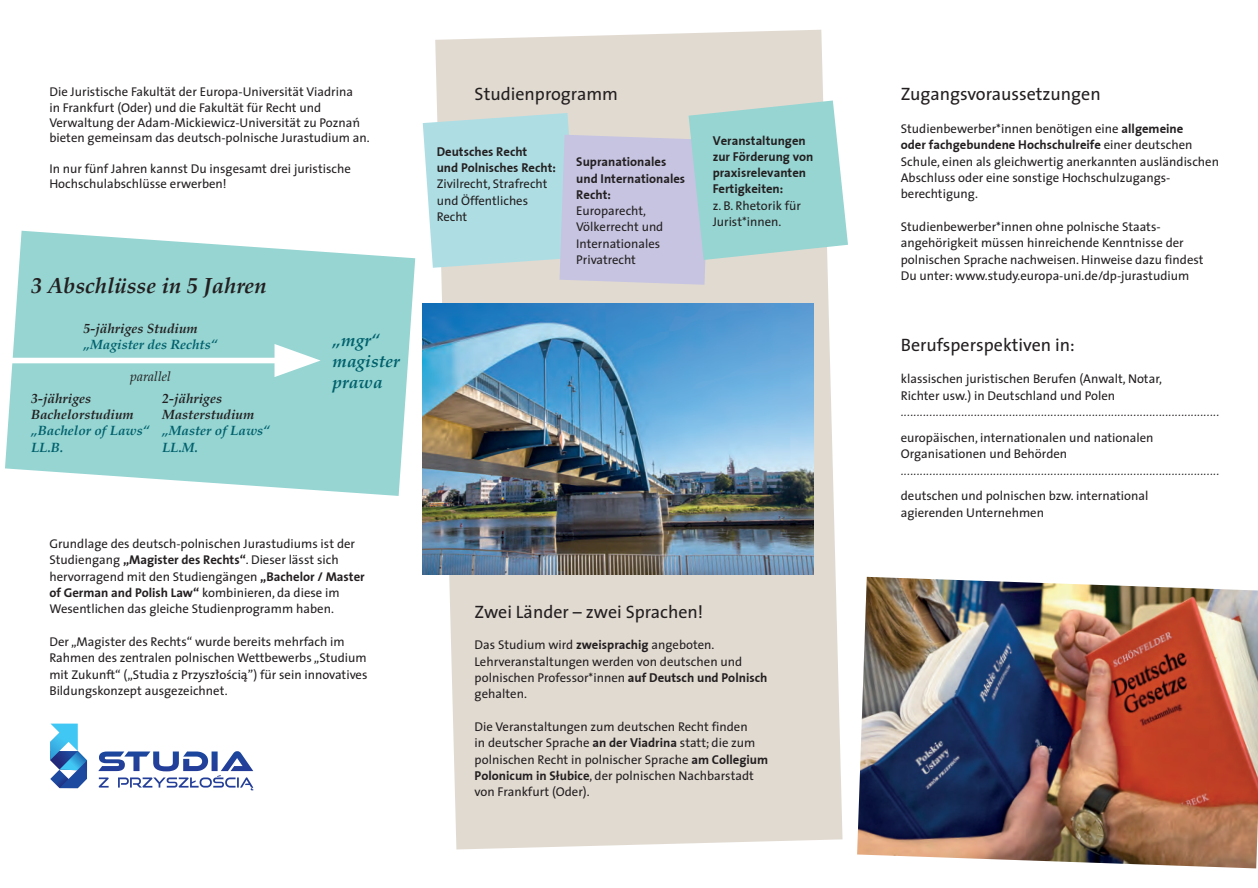
<style>
.page{position:relative;width:1258px;height:888px;background:#fff}
.page>*{position:absolute;margin:0;border:0;box-sizing:border-box;transform-origin:0 0}
.t1{font:italic 700 22.05px "Palatino";color:#231f20}
.t2{font:18px "The Sans";color:#231f20}
.t3{font:italic 700 17.25px/20.7px "Palatino";color:#00606c}
.t4{font:italic 700 13.5px/16.2px "Palatino";color:#231f20}
.t5{font:italic 700 13.5px/16.2px "Palatino";color:#00606c}
.t6{font:italic 13.5px "Palatino";color:#231f20}
.t7{font:12.75px/16.4px "The Sans";color:#231f20}
.t8{font:italic 12.75px "Palatino";color:#231f20}
.t9{font:12.75px/16.4px "The Sans 7";color:#231f20}
.s1{font-family:"The Mix B W5 Plain"}
.s2{font-weight:700}
.s3{font-family:"The Sans 7"}
.s4{font-family:"The Sans CE Bold"}
.s5{font-family:"The Sans"}
</style>
<div class="page">
<svg style="left:435px;top:30px;width:407px;height:819px;background:#e2dcd4"></svg>
<svg style="left:98px;top:751px;width:155px;height:39px"></svg>
<svg style="left:50px;top:723px;width:37px;height:65px"></svg>
<svg style="left:423px;top:101px;width:425px;height:184px;background:#bad5db"></svg>
<img style="left:423px;top:304px;width:390px;height:270px">
<img style="left:857px;top:577px;width:401px;height:291px">
<svg style="left:5px;top:231px;width:410px;height:265px;background:#a4dad8"></svg>
<div style="left:0;top:358px;width:286px;height:5px;background:#fff"></div>
<svg style="left:274px;top:344px;width:47px;height:33px"></svg>
<p class="t7" style="left:49px;top:84px;width:322px;line-height:15.3px">Die Juristische Fakultät der Europa-Universität Viadrina<br>in Frankfurt (Oder) und die Fakultät für Recht und Verwaltung der Adam-Mickiewicz-Universität zu Pozna<span class="s1">ń </span>bieten gemeinsam das deutsch-polnische Jurastudium an.</p>
<p class="t7" style="left:49px;top:160px;width:303px;line-height:15.3px">In nur fünf Jahren kannst Du insgesamt drei juristische<br>Hochschulabschlüsse erwerben!</p>
<h1 class="t1" style="left:31px;top:273px;width:237px">3 Abschlüsse in 5 Jahren</h1>
<p class="t4" style="left:83px;top:320px;width:116px">5-jähriges Studium</p>
<p class="t5" style="left:83px;top:336px;width:136px">„Magister des Rechts“</p>
<p class="t6" style="left:130px;top:368px;width:42px">parallel</p>
<p class="t4" style="left:31px;top:390px;width:104px">3-jähriges<br>Bachelorstudium</p>
<p class="t5" style="left:31px;top:423px;width:120px">„Bachelor of Laws“<br>LL.B.</p>
<p class="t4" style="left:162px;top:390px;width:94px">2-jähriges<br>Masterstudium</p>
<p class="t5" style="left:162px;top:423px;width:109px">„Master of Laws“<br>LL.M.</p>
<h3 class="t3" style="left:333px;top:330px;width:69px">„mgr“ magister prawa</h3>
<p class="t7" style="left:49px;top:535px;width:317px">Grundlage des deutsch-polnischen Jurastudiums ist der Studiengang <span class="s2">„Magister des Rechts“</span>. Dieser lässt sich hervorragend mit den Studiengängen <span class="s2">„Bachelor / Master of German and Polish Law“</span> kombinieren, da diese im Wesentlichen das gleiche Studienprogramm haben.</p>
<p class="t7" style="left:49px;top:633px;width:320px">Der „Magister des Rechts“ wurde bereits mehrfach im Rahmen des zentralen polnischen Wettbewerbs „Studium mit Zukunft“ („<span class="s1">Studia z Przyszłością</span>”) für sein innovatives Bildungskonzept ausgezeichnet.</p>
<h2 class="t2" style="left:475px;top:79px;width:145px">Studienprogramm</h2>
<p class="t9" style="left:437px;top:143px;width:121px">Deutsches Recht<br>und Polnisches Recht:</p>
<p class="t7" style="left:437px;top:176px;width:112px">Zivilrecht, Strafrecht und Öffentliches<br>Recht</p>
<p class="t9" style="left:576px;top:153px;width:110px">Supranationales und Internationales<br>Recht:</p>
<p class="t7" style="left:576px;top:202px;width:89px">Europarecht,<br>Völkerrecht und<br>Internationales<br>Privatrecht</p>
<p class="t9" style="left:713px;top:132px;width:102px">Veranstaltungen zur Förderung von praxisrelevanten<br>Fertigkeiten:</p>
<p class="t7" style="left:713px;top:197px;width:90px">z. B. Rhetorik für<br>Jurist*innen.</p>
<h2 class="t2" style="left:475px;top:596px;width:230px">Zwei Länder – zwei Sprachen!</h2>
<p class="t7" style="left:475px;top:636px;width:294px">Das Studium wird <span class="s3">zweisprachig</span> angeboten.<br>Lehrveranstaltungen werden von deutschen und polnischen Professor*innen <span class="s3">auf Deutsch und Polnisch </span>gehalten.</p>
<p class="t7" style="left:475px;top:718px;width:295px">Die Veranstaltungen zum deutschen Recht finden<br>in deutscher Sprache <span class="s3">an der Viadrina</span> statt; die zum polnischen Recht in polnischer Sprache <span class="s3">am Collegium Polonicum in</span> <span class="s4">Słubice</span>, der polnischen Nachbarstadt von Frankfurt (Oder).</p>
<h2 class="t2" style="left:901px;top:79px;width:201px">Zugangsvoraussetzungen</h2>
<p class="t7" style="left:901px;top:120px;width:284px">Studienbewerber*innen benötigen eine <span class="s3">allgemeine</span></p>
<p class="t9" style="left:901px;top:136px;width:293px">oder fachgebundene Hochschulreife <span class="s5">einer deutschen</span></p>
<p class="t7" style="left:901px;top:153px;width:320px">Schule, einen als gleichwertig anerkannten ausländischen<br>Abschluss oder eine sonstige Hochschulzugangs&shy;berechtigung.</p>
<p class="t7" style="left:901px;top:218px;width:304px">Studienbewerber*innen ohne polnische Staats&shy;angehörigkeit müssen hinreichende Kenntnisse der polnischen Sprache nachweisen. Hinweise dazu findest Du unter: www.study.europa-uni.de/dp-jurastudium</p>
<h2 class="t2" style="left:901px;top:330px;width:175px">Berufsperspektiven in:</h2>
<p class="t7" style="left:901px;top:370px;width:263px">klassischen juristischen Berufen (Anwalt, Notar,<br>Richter usw.) in Deutschland und Polen</p>
<p class="t8" style="left:901px;top:405px;width:320px">....................................................................................................</p>
<p class="t7" style="left:901px;top:429px;width:254px">europäischen, internationalen und nationalen<br>Organisationen und Behörden</p>
<p class="t8" style="left:901px;top:463px;width:320px">....................................................................................................</p>
<p class="t7" style="left:901px;top:487px;width:249px">deutschen und polnischen bzw. international agierenden Unternehmen</p>
</div>
